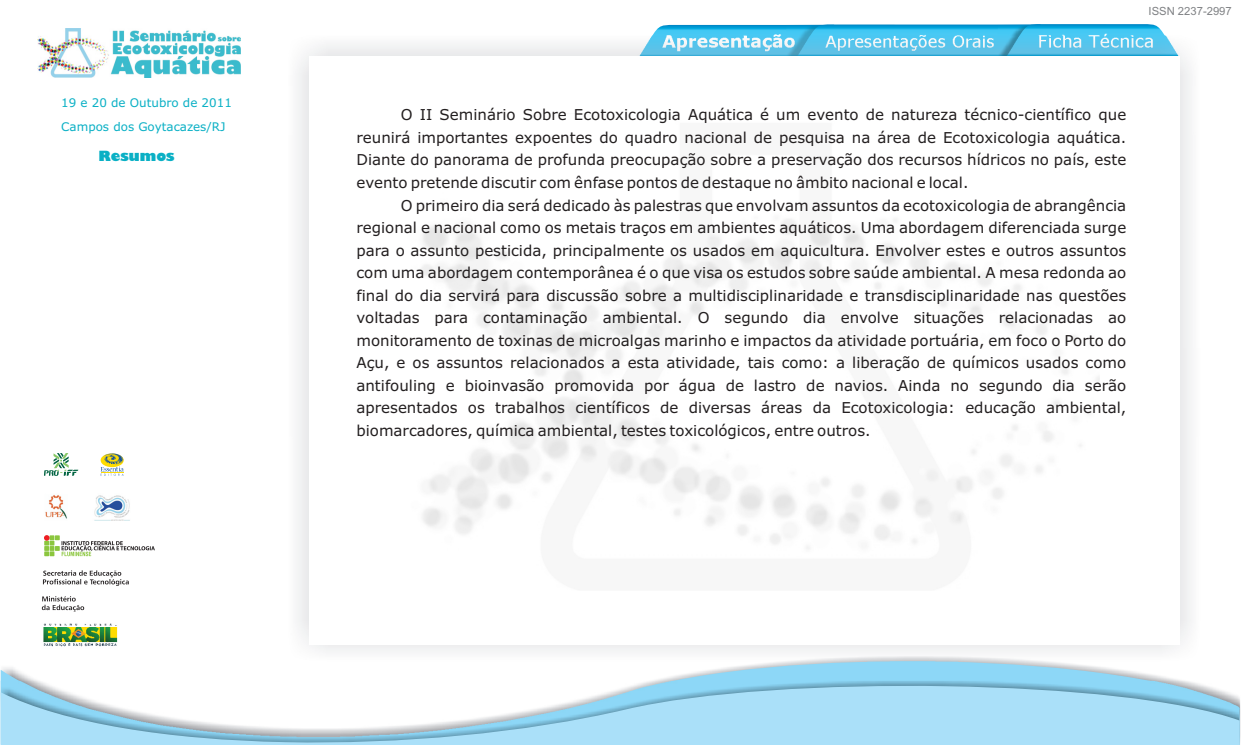
<style>
.page{position:relative;width:1241px;height:745px;background:#fff}
.page>*{position:absolute;margin:0;border:0;box-sizing:border-box;transform-origin:0 0}
.t1{font:15px "Verdana";color:#231f20}
.t2{font:800 13.75px "Gill Sans";color:#0ab0c5}
.t3{font:11.88px/23.9px "Verdana";color:#0ab0c5}
.t4{font:11.25px "Arial";color:#808285}
</style>
<div class="page">
<svg style="left:652px;top:24px;width:514px;height:12px;background:#38bae8"></svg>
<img style="left:37px;top:29px;width:203px;height:48px">
<svg style="left:1px;top:661px;width:1177px;height:19px"></svg>
<img style="left:0;top:680px;width:1194px;height:64px">
<svg style="left:1px;top:683px;width:1238px;height:61px;fill:#aae0f9"></svg>
<img style="left:297px;top:36px;width:894px;height:625px">
<div style="left:308px;top:56px;width:871px;height:587px;background:#fff"></div>
<img style="left:45px;top:495px;width:85px;height:25px">
<svg style="left:99px;top:451px;width:26px;height:26px"></svg>
<svg style="left:100px;top:453px;width:24px;height:22px"></svg>
<svg style="left:44px;top:535px;width:111px;height:21px"></svg>
<svg style="left:42px;top:596px;width:42px;height:15px"></svg>
<img style="left:43px;top:623px;width:75px;height:24px">
<svg style="left:44px;top:453px;width:34px;height:22px"></svg>
<svg style="left:43px;top:570px;width:86px;height:15px"></svg>
<p class="t3" style="left:61px;top:91px;width:172px">19 e 20 de Outubro de 2011<br>Campos dos Goytacazes/RJ</p>
<p class="t2" style="left:98px;top:150px;width:78px">Resumos</p>
<p class="t4" style="left:1148px;top:7px;width:85px">ISSN 2237-2997</p>
<p class="t1" style="left:401px;top:109px;width:726px">O II Seminário Sobre Ecotoxicologia Aquática é um evento de natureza técnico-científico que</p>
<p class="t1" style="left:356px;top:131px;width:771px">reunirá importantes expoentes do quadro nacional de pesquisa na área de Ecotoxicologia aquática.</p>
<p class="t1" style="left:356px;top:154px;width:771px">Diante do panorama de profunda preocupação sobre a preservação dos recursos hídricos no país, este</p>
<p class="t1" style="left:356px;top:176px;width:613px">evento pretende discutir com ênfase pontos de destaque no âmbito nacional e local.</p>
<p class="t1" style="left:401px;top:199px;width:726px">O primeiro dia será dedicado às palestras que envolvam assuntos da ecotoxicologia de abrangência</p>
<p class="t1" style="left:356px;top:221px;width:771px">regional e nacional como os metais traços em ambientes aquáticos. Uma abordagem diferenciada surge</p>
<p class="t1" style="left:356px;top:244px;width:771px">para o assunto pesticida, principalmente os usados em aquicultura. Envolver estes e outros assuntos</p>
<p class="t1" style="left:356px;top:266px;width:771px">com uma abordagem contemporânea é o que visa os estudos sobre saúde ambiental. A mesa redonda ao</p>
<p class="t1" style="left:356px;top:289px;width:771px">final do dia servirá para discussão sobre a multidisciplinaridade e transdisciplinaridade nas questões</p>
<p class="t1" style="left:356px;top:311px;width:771px">voltadas para contaminação ambiental. O segundo dia envolve situações relacionadas ao</p>
<p class="t1" style="left:356px;top:334px;width:771px">monitoramento de toxinas de microalgas marinho e impactos da atividade portuária, em foco o Porto do</p>
<p class="t1" style="left:356px;top:356px;width:771px">Açu, e os assuntos relacionados a esta atividade, tais como: a liberação de químicos usados como</p>
<p class="t1" style="left:356px;top:379px;width:771px">antifouling e bioinvasão promovida por água de lastro de navios. Ainda no segundo dia serão</p>
<p class="t1" style="left:356px;top:401px;width:771px">apresentados os trabalhos científicos de diversas áreas da Ecotoxicologia: educação ambiental,</p>
<p class="t1" style="left:356px;top:424px;width:515px">biomarcadores, química ambiental, testes toxicológicos, entre outros.</p>
</div>
